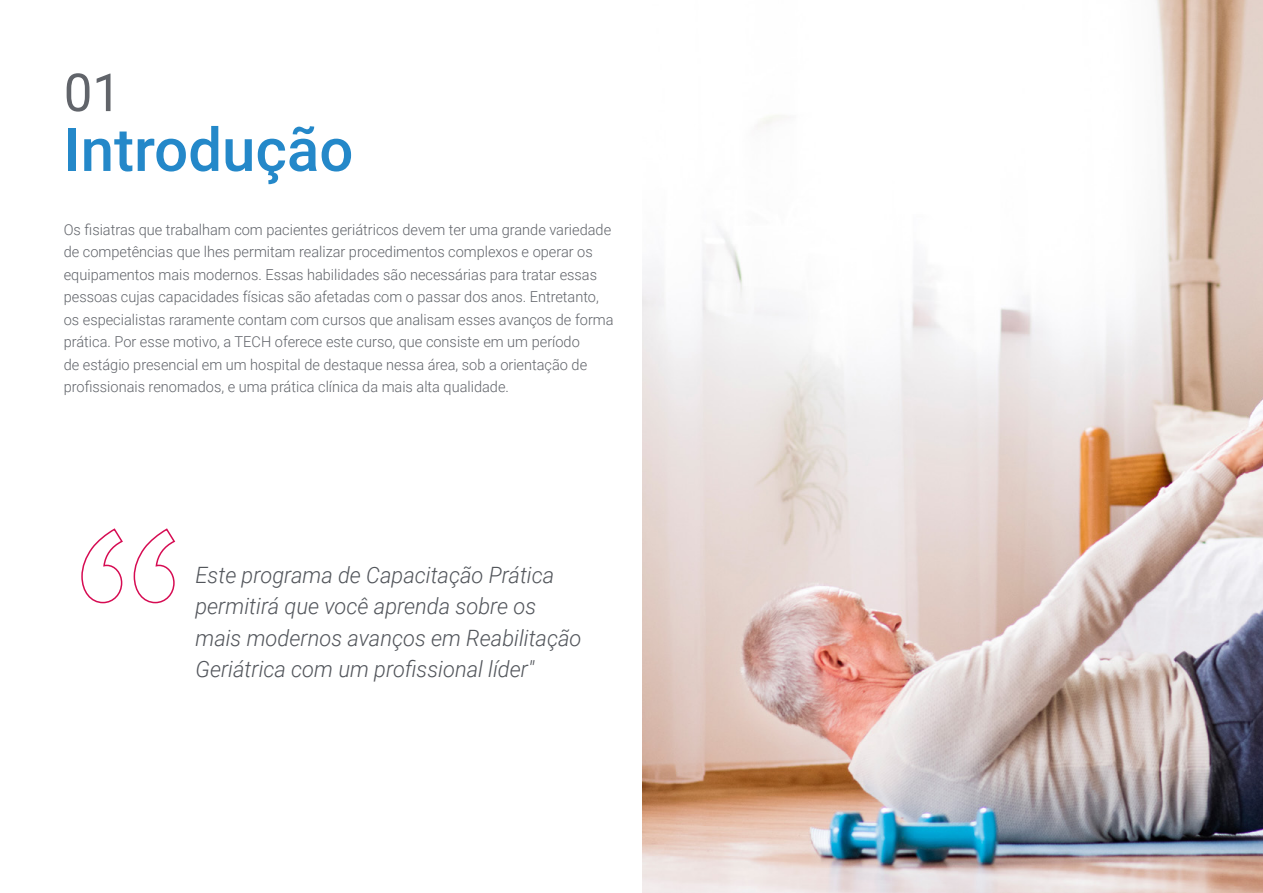
<style>
.page{position:relative;width:1263px;height:893px;background:#fff}
.page>*{position:absolute;margin:0;border:0;box-sizing:border-box;transform-origin:0 0}
.t1{font:500 60px "Roboto";color:#2488c9}
.t2{font:52.5px "Roboto";color:#61646a}
.t3{font:italic 300 22.5px/31.5px "Roboto";color:#52555b}
.t4{font:300 15px/22.5px "Roboto";color:#61646a}
</style>
<div class="page">
<img style="left:642px;top:0;width:621px;height:893px">
<svg style="left:81px;top:528px;width:95px;height:76px"></svg>
<h2 class="t2" style="left:64px;top:56px;width:59px">01</h2>
<h1 class="t1" style="left:64px;top:108px;width:291px">Introdução</h1>
<p class="t4" style="left:64px;top:217px;width:551px">Os fisiatras que trabalham com pacientes geriátricos devem ter uma grande variedade de competências que lhes permitam realizar procedimentos complexos e operar os equipamentos mais modernos. Essas habilidades são necessárias para tratar essas pessoas cujas capacidades físicas são afetadas com o passar dos anos. Entretanto, os especialistas raramente contam com cursos que analisam esses avanços de forma prática. Por esse motivo, a TECH oferece este curso, que consiste em um período<br>de estágio presencial em um hospital de destaque nessa área, sob a orientação de profissionais renomados, e uma prática clínica da mais alta qualidade.</p>
<h3 class="t3" style="left:195px;top:558px;width:387px">Este programa de Capacitação Prática permitirá que você aprenda sobre os mais modernos avanços em Reabilitação Geriátrica com um profissional líder"</h3>
</div>
